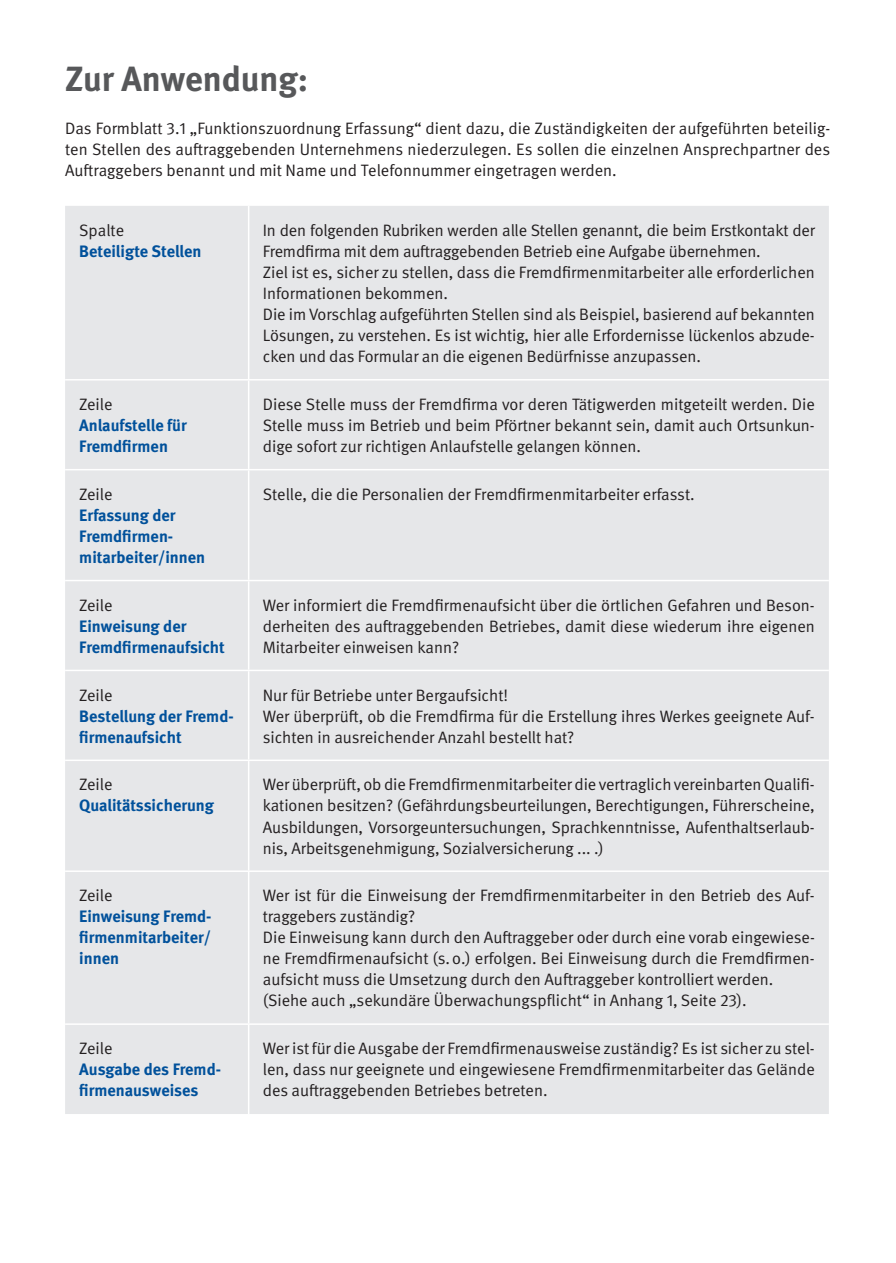
<style>
.page{position:relative;width:896px;height:1263px;background:#fff}
.page>*{position:absolute;margin:0;border:0;box-sizing:border-box;transform-origin:0 0}
.t1{font:700 34.95px "DGUV Meta";color:#57585a}
.t2{font:16.5px/21px "DGUV Meta";color:#231f20;text-align:justify}
.t3{font:700 16.5px/21px "DGUV Meta";color:#01519b}
</style>
<div class="page">
<div style="left:65px;top:206px;width:763px;height:908px;background:#e6e7e9"></div>
<hr style="left:248px;top:206px;width:1px;height:173px;background:#fff">
<hr style="left:65px;top:379px;width:763px;height:1px;background:#fff">
<hr style="left:248px;top:380px;width:1px;height:89px;background:#fff">
<hr style="left:65px;top:469px;width:763px;height:1px;background:#fff">
<hr style="left:248px;top:470px;width:1px;height:110px;background:#fff">
<hr style="left:65px;top:580px;width:763px;height:1px;background:#fff">
<hr style="left:248px;top:581px;width:1px;height:88px;background:#fff">
<hr style="left:65px;top:669px;width:763px;height:2px;background:#fff">
<hr style="left:248px;top:671px;width:1px;height:88px;background:#fff">
<hr style="left:65px;top:759px;width:763px;height:2px;background:#fff">
<hr style="left:248px;top:761px;width:1px;height:109px;background:#fff">
<hr style="left:65px;top:870px;width:763px;height:2px;background:#fff">
<hr style="left:248px;top:872px;width:1px;height:151px;background:#fff">
<hr style="left:65px;top:1023px;width:763px;height:1px;background:#fff">
<hr style="left:248px;top:1024px;width:1px;height:90px;background:#fff">
<h1 class="t1" style="left:65px;top:66px;width:244px">Zur Anwendung:</h1>
<p class="t2" style="left:65px;top:118px;width:766px">Das Formblatt 3.1 „Funktionszuordnung Erfassung“ dient dazu, die Zuständigkeiten der aufgeführten beteilig&shy;ten Stellen des auftraggebenden Unternehmens niederzulegen. Es sollen die einzelnen Ansprechpartner des Auftraggebers benannt und mit Name und Telefonnummer eingetragen werden.</p>
<p class="t2" style="left:79px;top:221px;width:46px">Spalte</p>
<p class="t3" style="left:79px;top:242px;width:124px">Beteiligte Stellen</p>
<p class="t2" style="left:79px;top:395px;width:35px">Zeile</p>
<p class="t3" style="left:79px;top:416px;width:109px">Anlaufstelle für<br>Fremdfirmen</p>
<p class="t2" style="left:79px;top:484px;width:35px">Zeile</p>
<p class="t3" style="left:79px;top:505px;width:127px">Erfassung der<br>Fremdfirmen&shy;mitarbeiter/innen</p>
<p class="t2" style="left:79px;top:595px;width:35px">Zeile</p>
<p class="t3" style="left:79px;top:616px;width:147px">Einweisung der<br>Fremdfirmenaufsicht</p>
<p class="t2" style="left:79px;top:685px;width:35px">Zeile</p>
<p class="t3" style="left:79px;top:706px;width:156px">Bestellung der Fremd&shy;firmenaufsicht</p>
<p class="t2" style="left:79px;top:775px;width:35px">Zeile</p>
<p class="t3" style="left:79px;top:796px;width:136px">Qualitätssicherung</p>
<p class="t2" style="left:79px;top:886px;width:35px">Zeile</p>
<p class="t3" style="left:79px;top:907px;width:134px;text-align:justify">Einweisung Fremd&shy;firmen mitarbeiter/ innen</p>
<p class="t2" style="left:79px;top:1039px;width:35px">Zeile</p>
<p class="t3" style="left:79px;top:1060px;width:143px">Ausgabe des Fremd&shy;firmenausweises</p>
<p class="t2" style="left:263px;top:221px;width:553px;text-align:left">In den folgenden Rubriken werden alle Stellen genannt, die beim Erstkontakt der Fremdfirma mit dem auftraggebenden Betrieb eine Aufgabe übernehmen.<br>Ziel ist es, sicher zu stellen, dass die Fremdfirmenmitarbeiter alle erforderlichen Informationen bekommen.<br>Die im Vorschlag aufgeführten Stellen sind als Beispiel, basierend auf bekannten Lösungen, zu verstehen. Es ist wichtig, hier alle Erfordernisse lückenlos abzude&shy;cken und das Formular an die eigenen Bedürfnisse anzupassen.</p>
<p class="t2" style="left:263px;top:395px;width:553px">Diese Stelle muss der Fremdfirma vor deren Tätigwerden mitgeteilt werden. Die Stelle muss im Betrieb und beim Pförtner bekannt sein, damit auch Ortsunkun&shy;dige sofort zur richtigen Anlaufstelle gelangen können.</p>
<p class="t2" style="left:263px;top:484px;width:433px">Stelle, die die Personalien der Fremdfirmenmitarbeiter erfasst.</p>
<p class="t2" style="left:263px;top:595px;width:553px">Wer informiert die Fremdfirmenaufsicht über die örtlichen Gefahren und Beson&shy;derheiten des auftraggebenden Betriebes, damit diese wiederum ihre eigenen Mitarbeiter einweisen kann?</p>
<p class="t2" style="left:263px;top:685px;width:553px;text-align:left">Nur für Betriebe unter Bergaufsicht!<br>Wer überprüft, ob die Fremdfirma für die Erstellung ihres Werkes geeignete Auf&shy;sichten in ausreichender Anzahl bestellt hat?</p>
<p class="t2" style="left:263px;top:775px;width:553px">Wer überprüft, ob die Fremdfirmenmitarbeiter die vertraglich vereinbarten Qualifi&shy;kationen besitzen? (Gefährdungsbeurteilungen, Berechtigungen, Füh rerscheine, Ausbildungen, Vorsorgeuntersuchungen, Sprachkenntnisse, Aufenthaltserlaub&shy;nis, Arbeitsgenehmigung, Sozialversicherung ... .)</p>
<p class="t2" style="left:263px;top:886px;width:553px;text-align:left">Wer ist für die Einweisung der Fremdfirmenmitarbeiter in den Betrieb des Auf&shy;traggebers zuständig?<br>Die Einweisung kann durch den Auftraggeber oder durch eine vorab eingewiese&shy;ne Fremdfirmenaufsicht (s. o.) erfolgen. Bei Einweisung durch die Fremdfirmen&shy;aufsicht muss die Umsetzung durch den Auftraggeber kontrolliert werden. (Siehe auch „sekundäre Überwachungspflicht“ in Anhang 1, Seite 23).</p>
<p class="t2" style="left:263px;top:1039px;width:553px">Wer ist für die Ausgabe der Fremdfirmenausweise zuständig? Es ist sicher zu stel&shy;len, dass nur geeignete und eingewiesene Fremdfirmenmitarbeiter das Gelände des auftraggebenden Betriebes betreten.</p>
</div>
